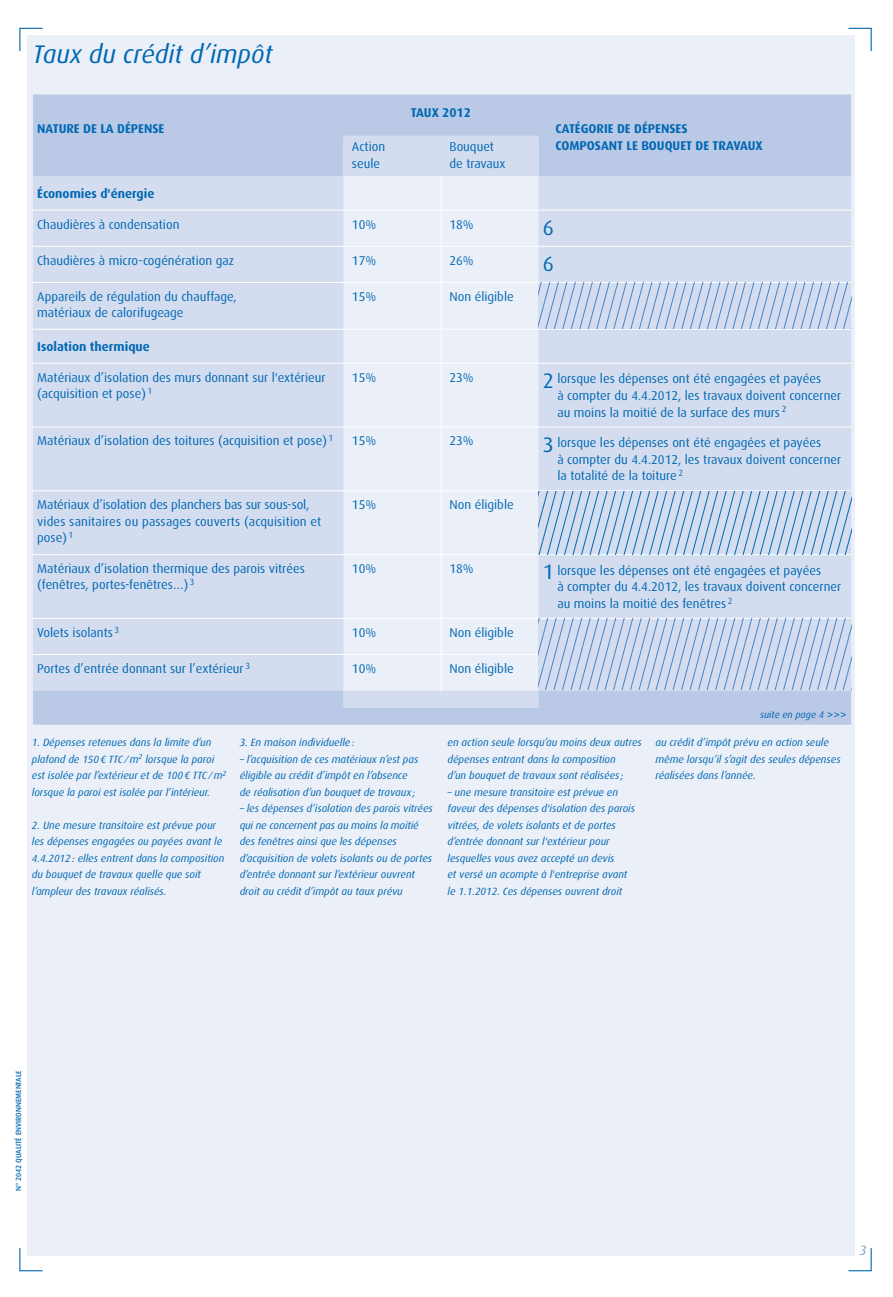
<style>
.page{position:relative;width:893px;height:1297px;background:#fff}
.page>*{position:absolute;margin:0;border:0;box-sizing:border-box;transform-origin:0 0}
._2013-titrePartieExp{font:italic 25.5px "Dax";color:#0168b3}
.cellule-cdt{font:21px "Dax";color:#0168b3}
.cdt{font:italic 13.5px "Dax";color:#7c9fd2}
.cellule-cdt-2{font:12.75px/16.5px "Dax";color:#0168b3}
.cellule_inter{font:700 12.75px "Dax";color:#0168b3}
._2013titre1{font:700 12.75px "Dax";color:#0168b3}
.cellule_inter-2{font:12.75px/16.5px "Dax";color:#0168b3}
.precision_sous_cdt{font:italic 10.5px/16.5px "Dax";color:#0168b3}
.cellule-cdt-3{font:italic 9.75px "Dax";color:#0168b3}
.cdt-2{font:500 7.5px "Dax";color:#0168b3}
.s1{font-size:21px}
.s2{font-style:normal;font-size:12.75px}
.s3{font-weight:300;color:#fff}
</style>
<div class="page">
<div style="left:28px;top:35px;width:827px;height:1220px;background:#eaeff8"></div>
<div style="left:33px;top:94px;width:818px;height:82px;background:#b9c9e6"></div>
<div style="left:343px;top:139px;width:195px;height:37px;background:#d3ddef"></div>
<svg style="left:33px;top:176px;width:818px;height:442px;fill:#d3ddef"></svg>
<hr style="left:441px;top:176px;width:1px;height:34px;background:#fff">
<hr style="left:441px;top:211px;width:1px;height:35px;background:#fff">
<hr style="left:33px;top:246px;width:310px;height:1px;background:#fff">
<hr style="left:343px;top:246px;width:98px;height:1px;background:#fff">
<hr style="left:441px;top:246px;width:97px;height:1px;background:#fff">
<hr style="left:441px;top:247px;width:1px;height:35px;background:#fff">
<hr style="left:538px;top:246px;width:313px;height:1px;background:#fff">
<hr style="left:33px;top:282px;width:310px;height:1px;background:#fff">
<hr style="left:343px;top:282px;width:98px;height:1px;background:#fff">
<hr style="left:441px;top:282px;width:97px;height:1px;background:#fff">
<hr style="left:441px;top:283px;width:1px;height:46px;background:#fff">
<hr style="left:538px;top:282px;width:313px;height:1px;background:#fff">
<hr style="left:33px;top:329px;width:310px;height:1px;background:#fff">
<hr style="left:343px;top:329px;width:98px;height:1px;background:#fff">
<hr style="left:441px;top:329px;width:97px;height:1px;background:#fff">
<hr style="left:441px;top:330px;width:1px;height:33px;background:#fff">
<hr style="left:538px;top:329px;width:313px;height:1px;background:#fff">
<hr style="left:33px;top:363px;width:310px;height:1px;background:#fff">
<hr style="left:343px;top:363px;width:98px;height:1px;background:#fff">
<hr style="left:441px;top:363px;width:97px;height:1px;background:#fff">
<hr style="left:441px;top:364px;width:1px;height:63px;background:#fff">
<hr style="left:538px;top:363px;width:313px;height:1px;background:#fff">
<hr style="left:33px;top:427px;width:310px;height:1px;background:#fff">
<hr style="left:343px;top:427px;width:98px;height:1px;background:#fff">
<hr style="left:441px;top:427px;width:97px;height:1px;background:#fff">
<hr style="left:441px;top:427px;width:1px;height:63px;background:#fff">
<hr style="left:538px;top:427px;width:313px;height:1px;background:#fff">
<hr style="left:33px;top:490px;width:310px;height:1px;background:#fff">
<hr style="left:343px;top:490px;width:98px;height:1px;background:#fff">
<hr style="left:441px;top:490px;width:97px;height:1px;background:#fff">
<hr style="left:441px;top:491px;width:1px;height:63px;background:#fff">
<hr style="left:538px;top:490px;width:313px;height:1px;background:#fff">
<hr style="left:33px;top:554px;width:310px;height:1px;background:#fff">
<hr style="left:343px;top:554px;width:98px;height:1px;background:#fff">
<hr style="left:441px;top:554px;width:97px;height:1px;background:#fff">
<hr style="left:441px;top:555px;width:1px;height:63px;background:#fff">
<hr style="left:538px;top:554px;width:313px;height:1px;background:#fff">
<hr style="left:33px;top:618px;width:310px;height:1px;background:#fff">
<hr style="left:343px;top:618px;width:98px;height:1px;background:#fff">
<hr style="left:441px;top:618px;width:97px;height:1px;background:#fff">
<hr style="left:538px;top:618px;width:313px;height:1px;background:#fff">
<hr style="left:343px;top:136px;width:98px;height:3px;background:#d3ddef">
<hr style="left:441px;top:136px;width:97px;height:3px;background:#d3ddef">
<hr style="left:33px;top:210px;width:310px;height:1px;background:#fff">
<hr style="left:343px;top:210px;width:98px;height:1px;background:#fff">
<hr style="left:441px;top:210px;width:97px;height:1px;background:#fff">
<hr style="left:538px;top:210px;width:313px;height:1px;background:#fff">
<hr style="left:343px;top:121px;width:195px;height:3px;background:#b9c9e6">
<svg style="left:538px;top:283px;width:313px;height:46px;background:#c2d2e9"></svg>
<svg style="left:538px;top:491px;width:314px;height:63px;background:#b9cee7"></svg>
<svg style="left:33px;top:619px;width:819px;height:106px"></svg>
<svg style="left:19px;top:1247px;width:25px;height:25px"></svg>
<svg style="left:847px;top:1248px;width:25px;height:24px"></svg>
<svg style="left:848px;top:27px;width:24px;height:24px"></svg>
<svg style="left:19px;top:27px;width:24px;height:25px"></svg>
<p class="_2013-titrePartieExp" style="left:33px;top:40px;width:241px">Taux du crédit d’impôt</p>
<p class="cellule_inter" style="left:37px;top:122px;width:129px">NATURE DE LA DÉPENSE</p>
<p class="cellule_inter" style="left:411px;top:105px;width:62px">TAUX 2012</p>
<p class="cellule_inter" style="left:555px;top:122px;width:134px">CATÉGORIE DE DÉPENSES</p>
<p class="cellule_inter-2" style="left:352px;top:139px;width:35px">Action</p>
<p class="cellule_inter" style="left:555px;top:138px;width:209px">COMPOSANT LE BOUQUET DE TRAVAUX</p>
<p class="cellule_inter-2" style="left:352px;top:155px;width:30px">seule</p>
<p class="cellule_inter-2" style="left:449px;top:139px;width:58px">Bouquet de travaux</p>
<p class="_2013titre1" style="left:37px;top:186px;width:119px">Économies d'énergie</p>
<p class="cellule-cdt-2" style="left:37px;top:216px;width:144px">Chaudières à condensation</p>
<p class="cellule-cdt-2" style="left:352px;top:216px;width:26px">10%</p>
<p class="cellule-cdt-2" style="left:449px;top:216px;width:26px">18%</p>
<p class="cellule-cdt" style="left:543px;top:216px;width:13px">6</p>
<p class="cellule-cdt-2" style="left:37px;top:252px;width:198px">Chaudières à micro-cogénération gaz</p>
<p class="cellule-cdt-2" style="left:352px;top:252px;width:26px">17%</p>
<p class="cellule-cdt-2" style="left:449px;top:252px;width:26px">26%</p>
<p class="cellule-cdt" style="left:543px;top:252px;width:13px">6</p>
<p class="cellule-cdt-2" style="left:37px;top:288px;width:201px">Appareils de régulation du chauffage, matériaux de calorifugeage</p>
<p class="cellule-cdt-2" style="left:352px;top:288px;width:26px">15%</p>
<p class="cellule-cdt-2" style="left:449px;top:288px;width:66px">Non éligible</p>
<p class="_2013titre1" style="left:37px;top:339px;width:114px">Isolation thermique</p>
<p class="cellule-cdt-2" style="left:37px;top:369px;width:290px">Matériaux d’isolation des murs donnant sur l'extérieur (acquisition et pose) <sup>1</sup></p>
<p class="cellule-cdt-2" style="left:352px;top:369px;width:26px">15%</p>
<p class="cellule-cdt-2" style="left:449px;top:369px;width:26px">23%</p>
<p class="cellule-cdt-2" style="left:557px;top:371px;width:285px;text-indent:-15px"><span class="s1">2</span> lorsque les dépenses ont été engagées et payées<br>à compter du 4.4.2012, les travaux doivent concerner au moins la moitié de la surface des murs <sup>2</sup></p>
<p class="cellule-cdt-2" style="left:37px;top:433px;width:298px">Matériaux d’isolation des toitures (acquisition et pose) <sup>1</sup></p>
<p class="cellule-cdt-2" style="left:352px;top:433px;width:26px">15%</p>
<p class="cellule-cdt-2" style="left:449px;top:433px;width:26px">23%</p>
<p class="cellule-cdt-2" style="left:557px;top:435px;width:285px;text-indent:-15px"><span class="s1">3</span> lorsque les dépenses ont été engagées et payées<br>à compter du 4.4.2012, les travaux doivent concerner la totalité de la toiture <sup>2</sup></p>
<p class="cellule-cdt-2" style="left:37px;top:497px;width:286px">Matériaux d’isolation des planchers bas sur sous-sol, vides sanitaires ou passages couverts (acquisition et pose) <sup>1</sup></p>
<p class="cellule-cdt-2" style="left:352px;top:497px;width:26px">15%</p>
<p class="cellule-cdt-2" style="left:449px;top:497px;width:66px">Non éligible</p>
<p class="cellule-cdt-2" style="left:37px;top:560px;width:269px">Matériaux d’isolation thermique des parois vitrées (fenêtres, portes-fenêtres…) <sup>3</sup></p>
<p class="cellule-cdt-2" style="left:352px;top:560px;width:26px">10%</p>
<p class="cellule-cdt-2" style="left:449px;top:560px;width:26px">18%</p>
<p class="cellule-cdt-2" style="left:557px;top:562px;width:285px;text-indent:-15px"><span class="s1">1</span> lorsque les dépenses ont été engagées et payées<br>à compter du 4.4.2012, les travaux doivent concerner au moins la moitié des fenêtres <sup>2</sup></p>
<p class="cellule-cdt-2" style="left:37px;top:624px;width:84px">Volets isolants <sup>3</sup></p>
<p class="cellule-cdt-2" style="left:352px;top:624px;width:26px">10%</p>
<p class="cellule-cdt-2" style="left:449px;top:624px;width:66px">Non éligible</p>
<p class="cellule-cdt-2" style="left:37px;top:660px;width:214px">Portes d’entrée donnant sur l’extérieur <sup>3</sup></p>
<p class="cellule-cdt-2" style="left:352px;top:660px;width:26px">10%</p>
<p class="cellule-cdt-2" style="left:449px;top:660px;width:66px">Non éligible</p>
<p class="cellule-cdt-3" style="left:760px;top:709px;width:88px">suite en page 4 <span class="s2">&gt;&gt;&gt;</span></p>
<p class="precision_sous_cdt" style="left:32px;top:734px;width:196px">1. Dépenses retenues dans la limite d’un plafond de 150€ TTC ⁄ m<sup>2</sup> lorsque la paroi est isolée par l’extérieur et de 100€ TTC ⁄ m<sup>2 </sup>lorsque la paroi est isolée par l’intérieur.</p>
<p class="precision_sous_cdt" style="left:32px;top:817px;width:194px">2. Une mesure transitoire est prévue pour les dépenses engagées ou payées avant le 4.4.2012: elles entrent dans la composition du bouquet de travaux quelle que soit l’ampleur des travaux réalisés.</p>
<p class="precision_sous_cdt" style="left:240px;top:734px;width:116px">3. En maison individuelle:</p>
<p class="precision_sous_cdt" style="left:240px;top:751px;width:180px">– l’acquisition de ces matériaux n’est pas éligible au crédit d’impôt en l’absence de réalisation d’un bouquet de travaux ;</p>
<p class="precision_sous_cdt" style="left:240px;top:800px;width:195px">– les dépenses d’isolation des parois vitrées qui ne concernent pas au moins la moitié des fenêtres ainsi que les dépenses d’acquisition de volets isolants ou de portes d’entrée donnant sur l’extérieur ouvrent droit au crédit d’impôt au taux prévu</p>
<p class="precision_sous_cdt" style="left:448px;top:734px;width:196px">en action seule lorsqu’au moins deux autres dépenses entrant dans la composition<br>d’un bouquet de travaux sont réalisées ;</p>
<p class="precision_sous_cdt" style="left:448px;top:784px;width:189px">– une mesure transitoire est prévue en faveur des dépenses d'isolation des parois vitrées, de volets isolants et de portes d’entrée donnant sur l'extérieur pour lesquelles vous avez accepté un devis<br>et versé un acompte à l'entreprise avant le 1.1.2012. Ces dépenses ouvrent droit</p>
<p class="precision_sous_cdt" style="left:655px;top:734px;width:187px">au crédit d’impôt prévu en action seule même lorsqu’il s’agit des seules dépenses réalisées dans l’année.</p>
<p class="cdt-2" style="left:14px;top:1191px;width:203px;rotate:-90deg">N° 2042 QUALITÉ ENVIRONNEMENTALE <span class="s3">• GRAPHISME PHILIPPE MO</span></p>
<p class="cdt" style="left:859px;top:1243px;width:9px">3</p>
</div>
